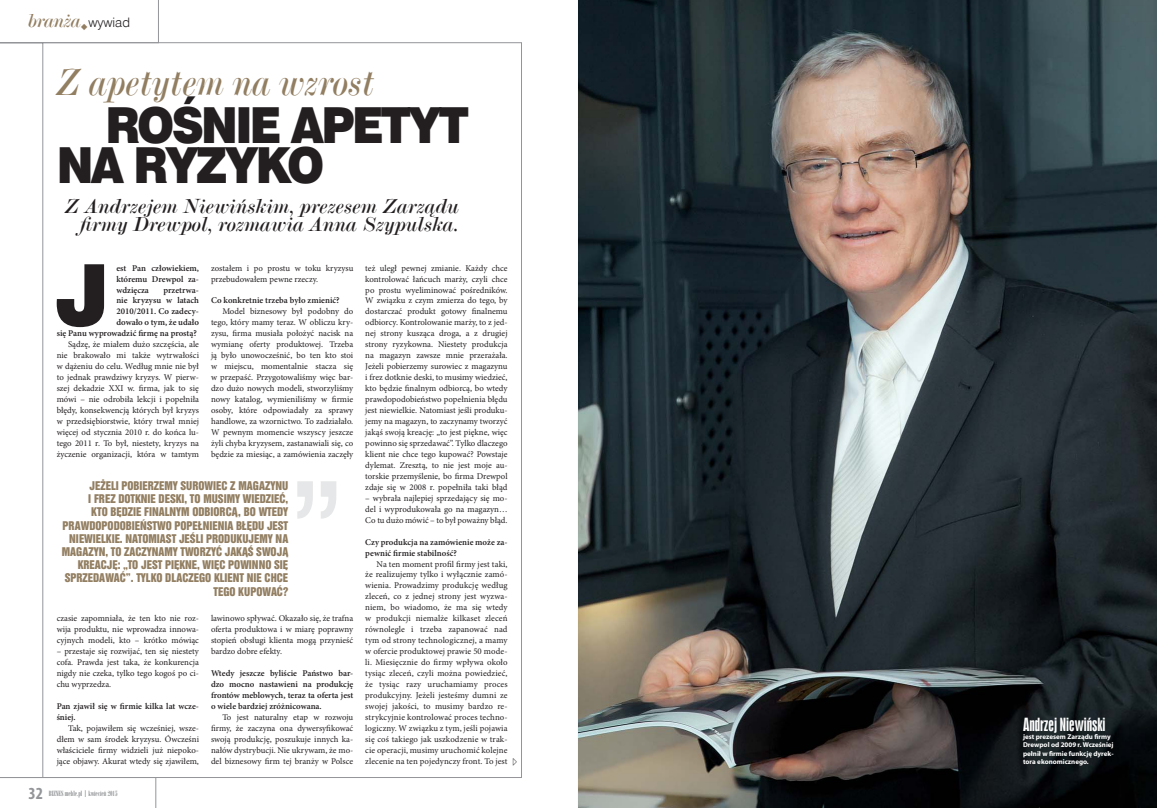
<style>
.page{position:relative;width:1157px;height:808px;background:#fff}
.page>*{position:absolute;margin:0;border:0;box-sizing:border-box;transform-origin:0 0}
.t1{font:85px "Swis 721 Blk EU";color:#231f20}
.t2{font:49.8px/40px "Swis 721 Blk EU";letter-spacing:-.06em;color:#231f20;scale:.91 1}
.t3{font:italic 39.2px "Modern 20 EU";color:#927e61;scale:.9 1}
.t4{font:italic 21px/18px "Modern 20 EU";color:#231f20;text-align:right}
.t5{font:italic 19.4px "Modern 20 EU";letter-spacing:-.03em;color:#927e61}
.t6{font:17px "Swis 924 EU";color:#fff}
.t7{font:11px/13.2px "Swis 921 EU";color:#927e61;text-align:right}
.t8{font:8.8px/11px "Minion Pro";color:#231f20;text-align:justify}
.t9{font:600 8.8px/11px "Minion Pro";color:#231f20;text-align:justify}
.t10{font:8.8px "Newspaper Pi";color:#231f20}
.t11{font:7.3px "Onyx EU";color:#939598}
.t12{font:700 7px/8.4px "Myriad Pro";color:#fff}
.s1{font-family:"Swis 721 Lt EU";font-style:normal;font-size:13.1px;color:#231f20}
.s2{font-family:"Myriad Pro";font-weight:700;font-stretch:condensed;font-size:17px}
</style>
<div class="page">
<svg style="left:0;top:42px;width:522px;height:736px"></svg>
<svg style="left:0;top:0;width:159px;height:43px"></svg>
<svg style="left:0;top:777px;width:156px;height:31px"></svg>
<img style="left:578px;top:0;width:579px;height:808px">
<svg style="left:297px;top:481px;width:39px;height:38px"></svg>
<h3 class="t5" style="left:29px;top:9px;width:103px">branża◆<span class="s1">wywiad</span></h3>
<h3 class="t3" style="left:57px;top:58px;width:356px">Z apetytem na wzrost</h3>
<h2 class="t2" style="left:57px;top:105px;width:454px;text-indent:49px">ROŚNIE APETYT<br>NA RYZYKO</h2>
<h3 class="t4" style="left:65px;top:196px;width:396px">Z Andrzejem Niewińskim, prezesem Zarządu firmy Drewpol, rozmawia Anna Szypulska.</h3>
<h1 class="t1" style="left:55px;top:243px;width:56px">J</h1>
<p class="t9" style="left:116px;top:263px;width:84px">est Pan człowiekiem, któremu Drewpol za&shy;wdzięcza</p>
<p class="t9" style="left:57px;top:285px;width:144px;text-align:right">przetrwa-<br>nie kryzysu w latach<br>2010/2011. Co zadecy-<br>dowało o tym, że udało<br>się Panu wyprowadzić firmę na prostą?</p>
<p class="t8" style="left:57px;top:340px;width:144px;text-indent:11px">Sądzę, że miałem dużo szczęścia, ale nie brakowało mi także wytrwałości w dążeniu do celu. Według mnie nie był to jednak prawdziwy kryzys. W pierw&shy;szej dekadzie XXI w. firma, jak to się mówi – nie odrobiła lekcji i popełniła błędy, konsekwencją których był kryzys w przedsiębiorstwie, który trwał mniej więcej od stycznia 2010 r. do końca lu&shy;tego 2011 r. To był, niestety, kryzys na życzenie organizacji, która w tamtym</p>
<p class="t8" style="left:211px;top:263px;width:144px">zostałem i po prostu w toku kryzysu przebudowałem pewne rzeczy.</p>
<p class="t9" style="left:211px;top:296px;width:130px">Co konkretnie trzeba było zmienić?</p>
<p class="t8" style="left:211px;top:307px;width:144px;text-indent:11px">Model biznesowy był podobny do tego, który mamy teraz. W obliczu kry&shy;zysu, firma musiała położyć nacisk na wymianę oferty produktowej. Trzeba ją było unowocześnić, bo ten kto stoi w miejscu, momentalnie stacza się w przepaść. Przygotowaliśmy więc bar&shy;dzo dużo nowych modeli, stworzyliśmy nowy katalog, wymieniliśmy w firmie osoby, które odpowiadały za sprawy handlowe, za wzornictwo. To zadziałało.<br>W pewnym momencie wszyscy jeszcze żyli chyba kryzysem, zastanawiali się, co będzie za miesiąc, a zamówienia zaczęły</p>
<p class="t7" style="left:62px;top:479px;width:228px">JEŻELI POBIERZEMY SUROWIEC Z MAGAZYNU<br>I FREZ DOTKNIE DESKI, TO MUSIMY WIEDZIEĆ,<br>KTO BĘDZIE FINALNYM ODBIORCĄ, BO WTEDY PRAWDOPODOBIEŃSTWO POPEŁNIENIA BŁĘDU JEST NIEWIELKIE. NATOMIAST JEŚLI PRODUKUJEMY NA MAGAZYN, TO ZACZYNAMY TWORZYĆ JAKĄŚ SWOJĄ KREACJĘ: „TO JEST PIĘKNE, WIĘC POWINNO SIĘ SPRZEDAWAĆ”. TYLKO DLACZEGO KLIENT NIE CHCE TEGO KUPOWAĆ?</p>
<p class="t8" style="left:57px;top:614px;width:144px">czasie zapomniała, że ten kto nie roz&shy;wija produktu, nie wprowadza innowa&shy;cyjnych modeli, kto – krótko mówiąc</p>
<p class="t8" style="left:57px;top:646px;width:144px">– przestaje się rozwijać, ten się niestety cofa. Prawda jest taka, że konkurencja nigdy nie czeka, tylko tego kogoś po ci&shy;chu wyprzedza.</p>
<p class="t9" style="left:57px;top:701px;width:144px">Pan zjawił się w firmie kilka lat wcze&shy;śniej.</p>
<p class="t8" style="left:57px;top:723px;width:144px;text-indent:11px">Tak, pojawiłem się wcześniej, wsze&shy;dłem w sam środek kryzysu. Ówcześni właściciele firmy widzieli już niepoko&shy;jące objawy. Akurat wtedy się zjawiłem,</p>
<p class="t11" style="left:29px;top:789px;width:90px"><span class="s2">32</span> BIZNES meble.pl ❘ kwiecień 2015</p>
<p class="t8" style="left:211px;top:614px;width:144px">lawinowo spływać. Okazało się, że trafna oferta produktowa i w miarę poprawny stopień obsługi klienta mogą przynieść bardzo dobre efekty.</p>
<p class="t9" style="left:211px;top:668px;width:144px">Wtedy jeszcze byliście Państwo bar&shy;dzo mocno nastawieni na produkcję frontów meblowych, teraz ta oferta jest o wiele bardziej zróżnicowana.</p>
<p class="t8" style="left:211px;top:712px;width:144px;text-indent:11px">To jest naturalny etap w rozwoju firmy, że zaczyna ona dywersyfikować swoją produkcję, poszukuje innych ka&shy;nałów dystrybucji. Nie ukrywam, że mo&shy;del biznesowy firm tej branży w Polsce</p>
<p class="t8" style="left:365px;top:263px;width:144px">też uległ pewnej zmianie. Każdy chce kontrolować łańcuch marży, czyli chce po prostu wyeliminować pośredników.<br>W związku z czym zmierza do tego, by dostarczać produkt gotowy finalnemu odbiorcy. Kontrolowanie marży, to z jed&shy;nej strony kusząca droga, a z drugiej strony ryzykowna. Niestety produkcja na magazyn zawsze mnie przerażała.<br>Jeżeli pobierzemy surowiec z magazynu i frez dotknie deski, to musimy wiedzieć, kto będzie finalnym odbiorcą, bo wtedy prawdopodobieństwo popełnienia błędu jest niewielkie. Natomiast jeśli produku&shy;jemy na magazyn, to zaczynamy tworzyć jakąś swoją kreację: „to jest piękne, więc powinno się sprzedawać”. Tylko dlaczego klient nie chce tego kupować? Powstaje dylemat. Zresztą, to nie jest moje au&shy;torskie przemyślenie, bo firma Drewpol zdaje się w 2008 r. popełniła taki błąd</p>
<p class="t8" style="left:365px;top:493px;width:144px">– wybrała najlepiej sprzedający się mo&shy;del i wyprodukowała go na magazyn… Co tu dużo mówić – to był poważny błąd.</p>
<p class="t9" style="left:365px;top:537px;width:144px">Czy produkcja na zamówienie może za&shy;pewnić firmie stabilność?</p>
<p class="t8" style="left:365px;top:559px;width:144px;text-indent:11px">Na ten moment profil firmy jest taki, że realizujemy tylko i wyłącznie zamó&shy;wienia. Prowadzimy produkcję według zleceń, co z jednej strony jest wyzwa&shy;niem, bo wiadomo, że ma się wtedy w produkcji niemalże kilkaset zleceń równolegle i trzeba zapanować nad tym od strony technologicznej, a mamy w ofercie produktowej prawie 50 mode&shy;li. Miesięcznie do firmy wpływa około tysiąc zleceń, czyli można powiedzieć, że tysiąc razy uruchamiamy proces produkcyjny. Jeżeli jesteśmy dumni ze swojej jakości, to musimy bardzo re&shy;strykcyjnie kontrolować proces techno&shy;logiczny. W związku z tym, jeśli pojawia się coś takiego jak uszkodzenie w trak&shy;cie operacji, musimy uruchomić kolejne zlecenie na ten pojedynczy front. To jest</p>
<p class="t10" style="left:513px;top:757px;width:6px">f</p>
<h3 class="t6" style="left:1023px;top:714px;width:84px">Andrzej Niewiński</h3>
<p class="t12" style="left:1023px;top:733px;width:92px">jest prezesem Zarządu firmy<br>Drewpol od 2009 r. Wcześniej pełnił w firmie funkcję dyrek&shy;tora ekonomicznego.</p>
</div>
